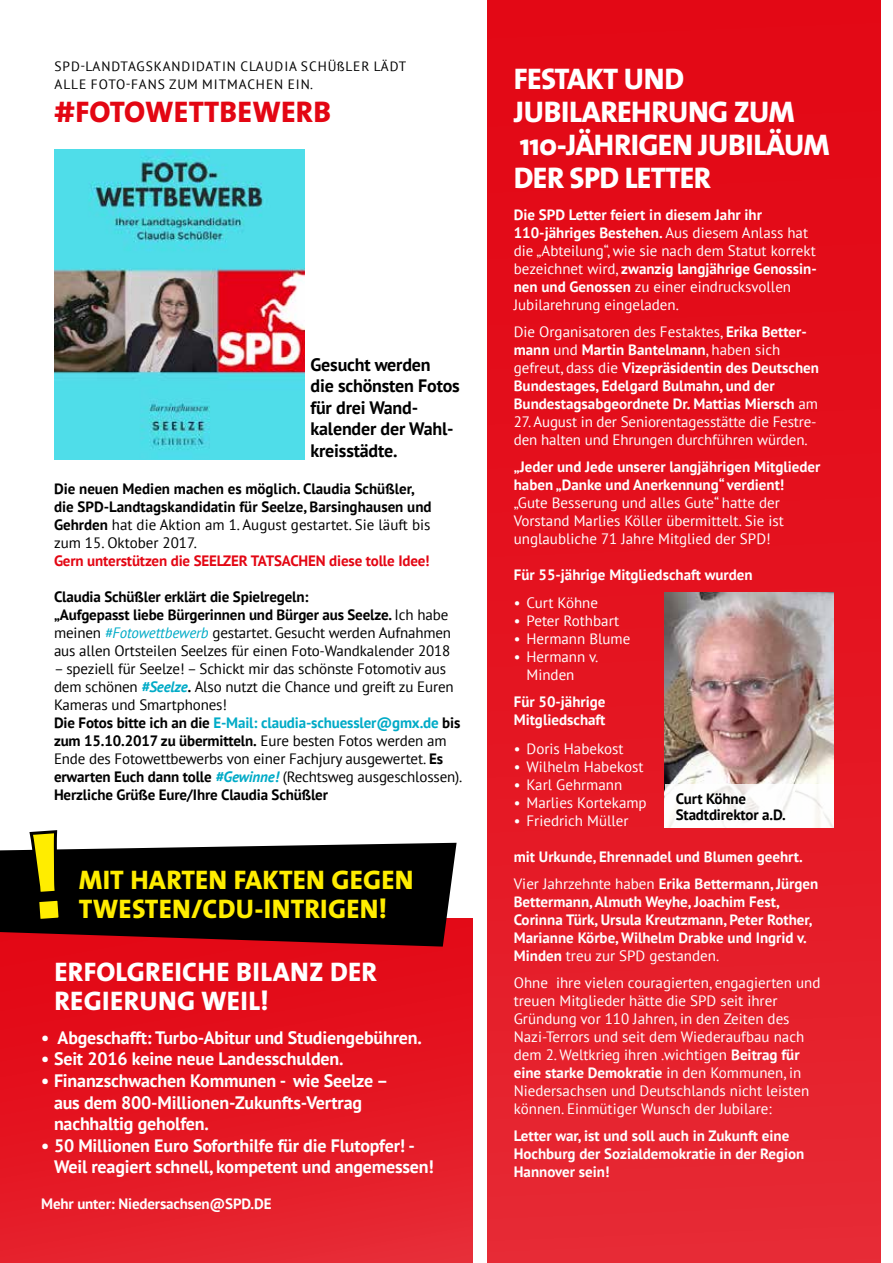
<style>
.page{position:relative;width:893px;height:1263px;background:#fff}
.page>*{position:absolute;margin:0;border:0;box-sizing:border-box;transform-origin:0 0}
.t1{font:800 30px/33px "The Sans";letter-spacing:-.02em;color:#fff}
.t2{font:800 30px "The Sans";letter-spacing:.005em;color:#e30613}
.t3{font:800 27px/28.5px "The Sans";letter-spacing:.01em;color:#ffed00}
.t4{font:800 27px/28.5px "The Sans";letter-spacing:.01em;color:#fff}
.t5{font:700 18px/21.6px "PT Sans";letter-spacing:-.01em;color:#fff}
.t6{font:700 18px/21.6px "PT Sans";letter-spacing:-.01em;color:#000}
.t7{font:15px/18px "PT Sans";color:#fff}
.t8{font:700 15px/18px "PT Sans";color:#fff}
.t9{font:15px/18px "PT Sans";letter-spacing:-.01em;color:#000}
.t10{font:700 15px/18px "PT Sans";color:#000}
.t11{font:700 15px "PT Sans";letter-spacing:-.01em;color:#e30613}
.t12{font:13.5px/18px "PT Sans";letter-spacing:.07em;color:#000}
.s1{font-weight:400}
.s2{font-weight:700}
.s3{font-style:italic;color:#00abc7}
.s4{font-weight:700;font-style:italic;color:#00abc7}
.s5{font-weight:700;font-style:italic}
.s6{font-weight:700;color:#00abc7}
</style>
<div class="page">
<img style="left:54px;top:149px;width:250px;height:311px">
<div style="left:487px;top:0;width:393px;height:1263px;background:linear-gradient(to bottom,#e20512,#e62732)"></div>
<img style="left:665px;top:593px;width:168px;height:191px">
<div style="left:665px;top:784px;width:168px;height:44px;background:#fff"></div>
<div style="left:0;top:918px;width:472px;height:345px;background:linear-gradient(to bottom,#e20513,#e62530)"></div>
<svg style="left:0;top:843px;width:457px;height:103px;background:#1b0b0c"></svg>
<svg style="left:28px;top:830px;width:35px;height:94px;background:#726b0f"></svg>
<p class="t12" style="left:55px;top:57px;width:353px">SPD-LANDTAGSKANDIDATIN CLAUDIA SCHÜßLER LÄDT<br>ALLE FOTO-FANS ZUM MITMACHEN EIN.</p>
<h1 class="t2" style="left:54px;top:87px;width:279px">#FOTOWETTBEWERB</h1>
<p class="t6" style="left:310px;top:353px;width:151px">Gesucht werden<br>die schönsten Fotos für drei Wand&shy;kalender der Wahl&shy;kreisstädte.</p>
<p class="t10" style="left:54px;top:479px;width:379px">Die neuen Medien machen es möglich. Claudia Schüßler, die SPD-Landtagskandidatin für Seelze, Barsinghausen und Gehrden <span class="s1">hat die Aktion am 1. August gestartet. Sie läuft bis zum 15. Oktober 2017.</span></p>
<p class="t11" style="left:54px;top:551px;width:377px">Gern unterstützen die SEELZER TATSACHEN diese tolle Idee!</p>
<p class="t9" style="left:54px;top:587px;width:399px"><span class="s2">Claudia Schüßler erklärt die Spielregeln:<br>„Aufgepasst liebe Bürgerinnen und Bürger aus Seelze.</span> Ich habe meinen <span class="s3">#Fotowettbewerb</span> gestartet. Gesucht werden Aufnahmen aus allen Ortsteilen Seelzes für einen Foto-Wandkalender 2018</p>
<p class="t9" style="left:54px;top:659px;width:410px">– speziell für Seelze! – Schickt mir das schönste Fotomotiv aus dem schönen <span class="s4">#Seelze</span><span class="s5">.</span> Also nutzt die Chance und greift zu Euren Kameras und Smartphones!<br><span class="s2">Die Fotos bitte ich an die</span> <span class="s6">E-Mail: claudia-schuessler@gmx.de</span> <span class="s2">bis zum 15.10.2017 zu übermitteln.</span> Eure besten Fotos werden am Ende des Fotowettbewerbs von einer Fachjury ausgewertet. <span class="s2">Es erwarten Euch dann tolle</span> <span class="s4">#Gewinne!</span> (Rechtsweg ausgeschlossen).<br><span class="s2">Herzliche Grüße Eure/Ihre Claudia Schüßler</span></p>
<h2 class="t3" style="left:79px;top:865px;width:336px">MIT HARTEN FAKTEN GEGEN<br>TWESTEN/CDU-INTRIGEN!</h2>
<h2 class="t4" style="left:54px;top:957px;width:324px">ERFOLGREICHE BILANZ DER<br>REGIERUNG WEIL!</h2>
<p class="t5" style="left:41px;top:1026px;width:382px">• Abgeschafft: Turbo-Abitur und Studiengebühren.</p>
<p class="t5" style="left:41px;top:1048px;width:304px">• Seit 2016 keine neue Landesschulden.</p>
<p class="t5" style="left:54px;top:1069px;width:336px;text-indent:-13px">• Finanzschwachen Kommunen - wie Seelze – aus dem 800-Millionen-Zukunfts-Vertrag nachhaltig geholfen.</p>
<p class="t5" style="left:54px;top:1134px;width:381px;text-indent:-13px">• 50 Millionen Euro Soforthilfe für die Flutopfer! -<br>Weil reagiert schnell, kompetent und angemessen!</p>
<p class="t8" style="left:41px;top:1195px;width:232px">Mehr unter: Niedersachsen@SPD.DE</p>
<h1 class="t1" style="left:514px;top:62px;width:318px">FESTAKT UND<br>JUBILAREHRUNG ZUM<br>110-JÄHRIGEN JUBILÄUM<br>DER SPD LETTER</h1>
<p class="t7" style="left:514px;top:205px;width:305px"><span class="s2">Die SPD Letter feiert in diesem Jahr ihr 110-jähriges Bestehen.</span> Aus diesem Anlass hat die „Abteilung“, wie sie nach dem Statut korrekt bezeichnet wird, <span class="s2">zwanzig langjährige Genossin&shy;nen und Genossen</span> zu einer eindrucksvollen Jubilarehrung eingeladen.</p>
<p class="t8" style="left:514px;top:322px;width:307px"><span class="s1">Die Organisatoren des Festaktes,</span> Erika Better&shy;mann <span class="s1">und</span> Martin Bantelmann<span class="s1">, haben sich gefreut, dass die</span> Vizepräsidentin des Deutschen Bundestages, Edelgard Bulmahn, und der Bundestagsabgeordnete Dr. Mattias Miersch <span class="s1">am</span></p>
<p class="t7" style="left:514px;top:412px;width:304px">27. August in der Seniorentagesstätte die Festre&shy;den halten und Ehrungen durchführen würden.</p>
<p class="t8" style="left:514px;top:457px;width:308px">„Jeder und Jede unserer langjährigen Mitglieder haben „Danke und Anerkennung“ verdient!</p>
<p class="t7" style="left:514px;top:493px;width:272px">„Gute Besserung und alles Gute“ hatte der<br>Vorstand Marlies Köller übermittelt. Sie ist unglaubliche 71 Jahre Mitglied der SPD!</p>
<p class="t8" style="left:514px;top:565px;width:240px">Für 55-jährige Mitgliedschaft wurden</p>
<p class="t7" style="left:514px;top:594px;width:86px">• Curt Köhne</p>
<p class="t7" style="left:514px;top:612px;width:107px">• Peter Rothbart</p>
<p class="t7" style="left:514px;top:630px;width:118px">• Hermann Blume</p>
<p class="t7" style="left:526px;top:648px;width:73px;text-indent:-13px">• Hermann v.<br>Minden</p>
<p class="t8" style="left:514px;top:693px;width:93px">Für 50-jährige<br>Mitgliedschaft</p>
<p class="t7" style="left:514px;top:739px;width:111px">• Doris Habekost</p>
<p class="t7" style="left:514px;top:757px;width:131px">• Wilhelm Habekost</p>
<p class="t7" style="left:514px;top:775px;width:110px">• Karl Gehrmann</p>
<p class="t7" style="left:514px;top:793px;width:134px">• Marlies Kortekamp</p>
<p class="t7" style="left:514px;top:811px;width:116px">• Friedrich Müller</p>
<p class="t8" style="left:514px;top:843px;width:306px;line-height:27px">mit Urkunde, Ehrennadel und Blumen geehrt.<br><span class="s1">Vier Jahrzehnte haben</span> Erika Bettermann, Jürgen</p>
<p class="t8" style="left:514px;top:892px;width:300px">Bettermann, Almuth Weyhe, Joachim Fest, Corinna Türk, Ursula Kreutzmann, Peter Rother, Marianne Körbe, Wilhelm Drabke und Ingrid v.<br>Minden <span class="s1">treu zur SPD gestanden.</span></p>
<p class="t7" style="left:514px;top:973px;width:308px">Ohne ihre vielen couragierten, engagierten und treuen Mitglieder hätte die SPD seit ihrer Gründung vor 110 Jahren, in den Zeiten des Nazi-Terrors und seit dem Wiederaufbau nach dem 2. Weltkrieg ihren .wichtigen <span class="s2">Beitrag für eine starke Demokratie</span> in den Kommunen, in Niedersachsen und Deutschlands nicht leisten können. Einmütiger Wunsch der Jubilare:</p>
<p class="t8" style="left:514px;top:1126px;width:292px">Letter war, ist und soll auch in Zukunft eine<br>Hochburg der Sozialdemokratie in der Region<br>Hannover sein!</p>
<p class="t10" style="left:676px;top:790px;width:112px;line-height:16.5px">Curt Köhne<br>Stadtdirektor a.D.</p>
</div>
